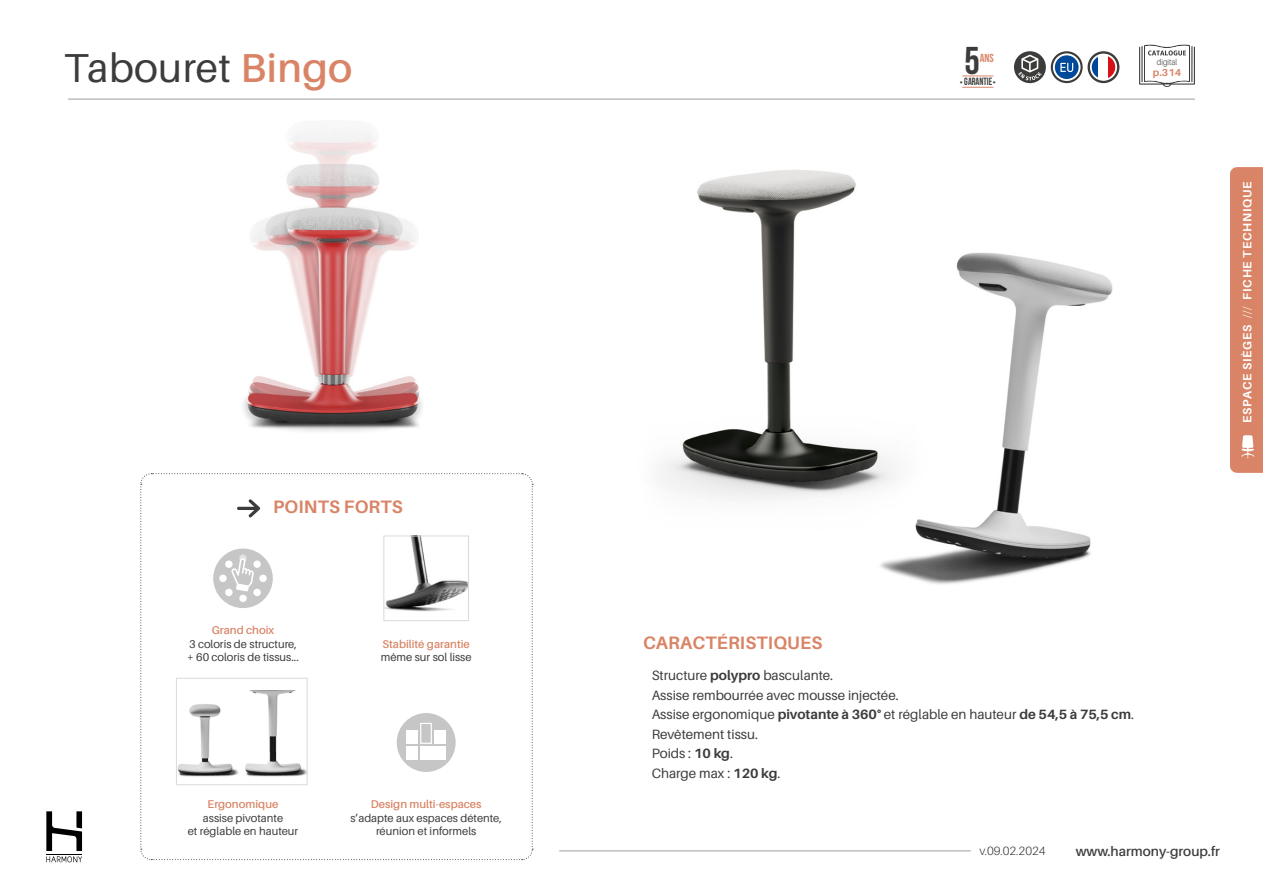
<style>
.page{position:relative;width:1263px;height:893px;background:#fff}
.page>*{position:absolute;margin:0;border:0;box-sizing:border-box;transform-origin:0 0}
.t1{font:40.5px "Aileron";letter-spacing:.01em;color:#3c3c3b}
.t2{font:700 38.7px "Bebas Neue";color:#3c3c3b}
.t3{font:700 18px "Aileron";letter-spacing:.01em;color:#d98466}
.t4{font:13.5px/19.5px "Aileron";color:#3c3c3b}
.t5{font:600 13.5px "Aileron";color:#3c3c3b}
.t6{font:700 12px "Aileron";letter-spacing:.06em;color:#fff}
.t7{font:300 12px "Aileron";color:#3c3c3b}
.t8{font:700 11.7px "Bebas Neue";color:#d98567}
.t9{font:11.25px/13.5px "Aileron";color:#3c3c3b;text-align:center}
.t10{font:600 11.25px "Aileron";color:#d98466}
.t11{font:700 10.5px "Bebas Neue";color:#3c3c3b;scale:.9 1}
.t12{font:700 10.2px "Aileron";color:#d98466}
.t13{font:300 8.55px "Aileron";color:#3c3c3b;scale:.9 1}
.s1{font-weight:600;color:#d98466}
.s2{font-size:7.5px}
.s3{font-weight:300}
.s4{font-weight:700}
</style>
<div class="page">
<svg style="left:46px;top:811px;width:36px;height:51px"></svg>
<hr style="left:559px;top:851px;width:412px;height:1px;background:#9d9d9c">
<img style="left:195px;top:98px;width:268px;height:334px">
<svg style="left:1139px;top:45px;width:56px;height:42px"></svg>
<img style="left:659px;top:170px;width:197px;height:332px">
<img style="left:844px;top:210px;width:269px;height:375px">
<svg style="left:140px;top:473px;width:393px;height:387px"></svg>
<div style="left:397px;top:713px;width:59px;height:59px;background:#c6c6c6;border-radius:50%"></div>
<div style="left:406px;top:730px;width:12px;height:14px;background:#fff"></div>
<div style="left:406px;top:746px;width:12px;height:14px;background:#fff"></div>
<div style="left:420px;top:723px;width:12px;height:21px;border:1px solid #fff"></div>
<div style="left:420px;top:746px;width:26px;height:14px;background:#fff"></div>
<div style="left:434px;top:730px;width:12px;height:14px;background:#fff"></div>
<hr style="left:962px;top:76px;width:31px;height:1px;background:#d98567">
<hr style="left:962px;top:87px;width:31px;height:1px;background:#d98567">
<svg style="left:1014px;top:51px;width:32px;height:32px"></svg>
<svg style="left:1051px;top:51px;width:32px;height:32px"></svg>
<svg style="left:1053px;top:53px;width:27px;height:28px"></svg>
<svg style="left:1060px;top:63px;width:13px;height:9px"></svg>
<svg style="left:1087px;top:51px;width:32px;height:32px"></svg>
<svg style="left:1090px;top:54px;width:9px;height:26px"></svg>
<div style="left:1099px;top:54px;width:9px;height:26px;background:#fff"></div>
<svg style="left:1108px;top:54px;width:8px;height:26px"></svg>
<div style="left:1090px;top:54px;width:27px;height:27px;border:2px solid #fff;border-radius:50%"></div>
<hr style="left:68px;top:99px;width:1127px;height:1px;background:#9d9d9c">
<div style="left:1230px;top:167px;width:33px;height:306px;background:#d98466"></div>
<h1 class="t1" style="left:64px;top:46px;width:290px">Tabouret <span class="s1">Bingo</span></h1>
<h3 class="t3" style="left:273px;top:496px;width:131px">POINTS FORTS</h3>
<p class="t10" style="left:212px;top:624px;width:64px">Grand choix</p>
<p class="t9" style="left:187px;top:637px;width:113px;text-align:left">3 coloris de structure, + 60 coloris de tissus...</p>
<p class="t10" style="left:382px;top:638px;width:89px">Stabilité garantie</p>
<p class="t9" style="left:381px;top:651px;width:92px">même sur sol lisse</p>
<p class="t10" style="left:208px;top:798px;width:72px">Ergonomique</p>
<p class="t9" style="left:188px;top:811px;width:112px">assise pivotante<br>et réglable en hauteur</p>
<p class="t10" style="left:371px;top:798px;width:112px">Design multi-espaces</p>
<p class="t9" style="left:350px;top:811px;width:153px">s’adapte aux espaces détente, réunion et informels</p>
<h2 class="t2" style="left:964px;top:39px;width:17px">5</h2>
<p class="t8" style="left:980px;top:52px;width:16px">ANS</p>
<p class="t11" style="left:960px;top:76px;width:42px"><span class="s2">•</span> GARANTIE <span class="s2">•</span></p>
<p class="t13" style="left:1157px;top:57px;width:24px">digital</p>
<p class="t12" style="left:1153px;top:67px;width:30px">p.314</p>
<p class="t6" style="left:1240px;top:423px;width:242px;rotate:-90deg">ESPACE SIÈGES <span class="s3">///</span> FICHE TECHNIQUE</p>
<h3 class="t3" style="left:643px;top:632px;width:181px">CARACTÉRISTIQUES</h3>
<p class="t4" style="left:652px;top:666px;width:484px">Structure <span class="s4">polypro</span> basculante.<br>Assise rembourrée avec mousse injectée.<br>Assise ergonomique <span class="s4">pivotante à 360°</span> et réglable en hauteur <span class="s4">de 54,5 à 75,5 cm</span>.<br>Revêtement tissu.<br>Poids : <span class="s4">10 kg</span>.<br>Charge max : <span class="s4">120 kg</span>.</p>
<p class="t7" style="left:979px;top:844px;width:68px">v.09.02.2024</p>
<p class="t5" style="left:1076px;top:843px;width:146px">www.harmony-group.fr</p>
</div>
